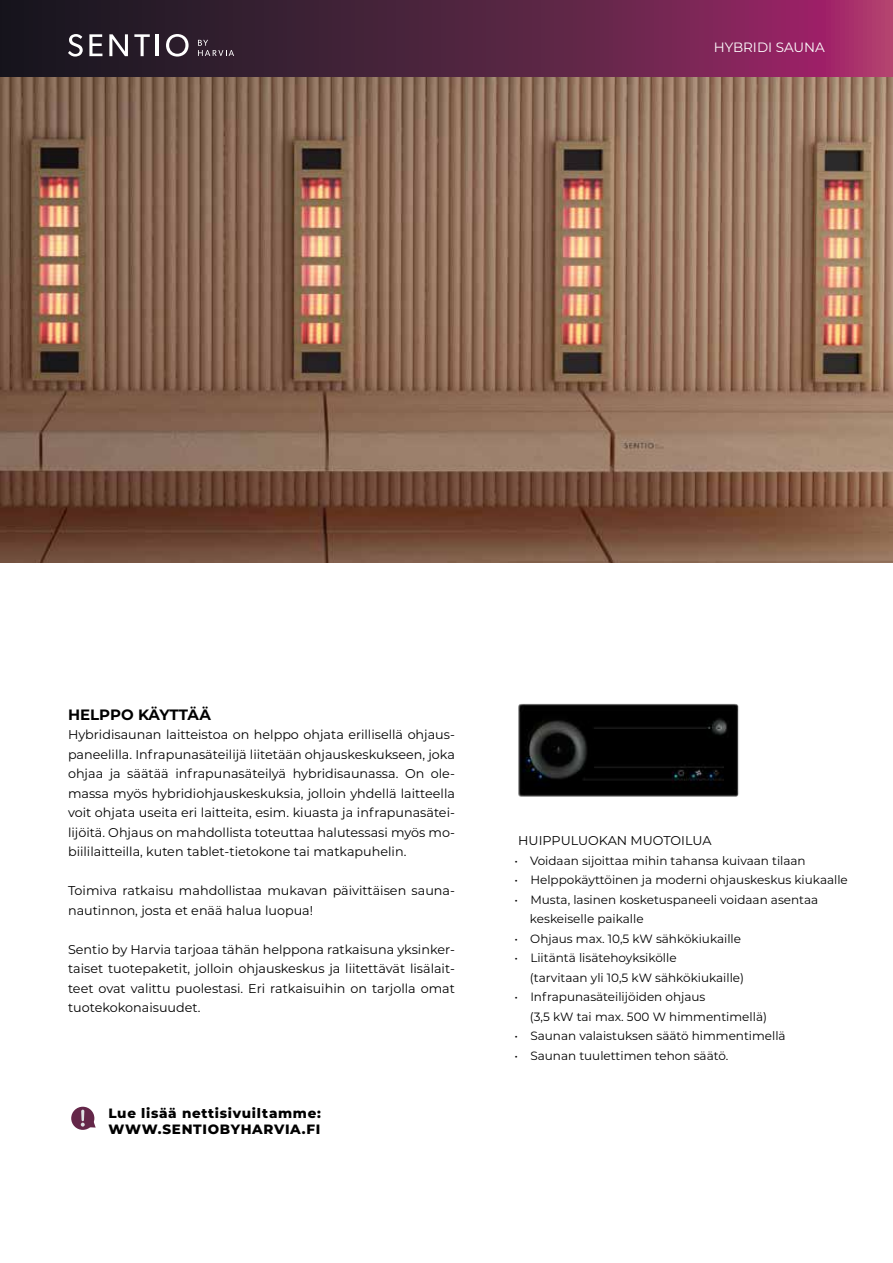
<style>
.page{position:relative;width:893px;height:1263px;background:#fff}
.page>*{position:absolute;margin:0;border:0;box-sizing:border-box;transform-origin:0 0}
.t1{font:700 15px "Montserrat";color:#000}
.t2{font:800 13.5px/16.2px "Montserrat";letter-spacing:.05em;color:#000}
.t3{font:13.5px "Montserrat";color:#fff}
.t4{font:12.75px/19.5px "Montserrat";color:#000;text-align:justify}
.t5{font:12px/19.5px "Montserrat";color:#000}
</style>
<div class="page">
<img style="left:0;top:77px;width:893px;height:485px">
<img style="left:518px;top:703px;width:221px;height:94px">
<div style="left:71px;top:1107px;width:23px;height:23px;background:#642749;border-radius:50%"></div>
<svg style="left:81px;top:1110px;width:15px;height:17px"></svg>
<svg style="left:0;top:0;width:893px;height:77px"></svg>
<svg style="left:68px;top:34px;width:15px;height:23px"></svg>
<svg style="left:89px;top:34px;width:13px;height:22px"></svg>
<svg style="left:109px;top:34px;width:19px;height:22px"></svg>
<svg style="left:134px;top:34px;width:16px;height:22px"></svg>
<hr style="left:156px;top:34px;width:3px;height:22px;background:#fff">
<svg style="left:166px;top:34px;width:23px;height:23px"></svg>
<svg style="left:198px;top:40px;width:36px;height:16px"></svg>
<p class="t3" style="left:714px;top:38px;width:113px">HYBRIDI SAUNA</p>
<p class="t1" style="left:68px;top:703px;width:144px">HELPPO KÄYTTÄÄ</p>
<p class="t4" style="left:68px;top:724px;width:388px">Hybridisaunan laitteistoa on helppo ohjata erillisellä ohjaus&shy;paneelilla. Infrapunasäteilijä liitetään ohjauskeskukseen, joka ohjaa ja säätää infrapunasäteilyä hybridisaunassa. On ole&shy;massa myös hybridiohjauskeskuksia, jolloin yhdellä laitteella voit ohjata useita eri laitteita, esim. kiuasta ja infrapunasätei&shy;lijöitä. Ohjaus on mahdollista toteuttaa halutessasi myös mo&shy;biililaitteilla, kuten tablet-tietokone tai matkapuhelin.</p>
<p class="t4" style="left:68px;top:880px;width:388px">Toimiva ratkaisu mahdollistaa mukavan päivittäisen sauna&shy;nautinnon, josta et enää halua luopua!</p>
<p class="t4" style="left:68px;top:939px;width:388px">Sentio by Harvia tarjoaa tähän helppona ratkaisuna yksinker&shy;taiset tuotepaketit, jolloin ohjauskeskus ja liitettävät lisälait&shy;teet ovat valittu puolestasi. Eri ratkaisuihin on tarjolla omat tuotekokonaisuudet.</p>
<p class="t2" style="left:108px;top:1104px;width:214px">Lue lisää nettisivuiltamme:<br>WWW.SENTIOBYHARVIA.FI</p>
<p class="t4" style="left:518px;top:830px;width:195px">HUIPPULUOKAN MUOTOILUA</p>
<p class="t5" style="left:515px;top:850px;width:293px">• Voidaan sijoittaa mihin tahansa kuivaan tilaan</p>
<p class="t5" style="left:515px;top:870px;width:335px">• Helppokäyttöinen ja moderni ohjauskeskus kiukaalle</p>
<p class="t5" style="left:530px;top:889px;width:290px;text-indent:-15px">• Musta, lasinen kosketuspaneeli voidaan asentaa keskeiselle paikalle</p>
<p class="t5" style="left:515px;top:928px;width:228px">• Ohjaus max. 10,5 kW sähkökiukaille</p>
<p class="t5" style="left:530px;top:948px;width:216px;text-indent:-15px">• Liitäntä lisätehoyksikölle<br>(tarvitaan yli 10,5 kW sähkökiukaille)</p>
<p class="t5" style="left:530px;top:987px;width:239px;text-indent:-15px">• Infrapunasäteilijöiden ohjaus<br>(3,5 kW tai max. 500 W himmentimellä)</p>
<p class="t5" style="left:515px;top:1026px;width:273px">• Saunan valaistuksen säätö himmentimellä</p>
<p class="t5" style="left:515px;top:1045px;width:215px">• Saunan tuulettimen tehon säätö.</p>
</div>
